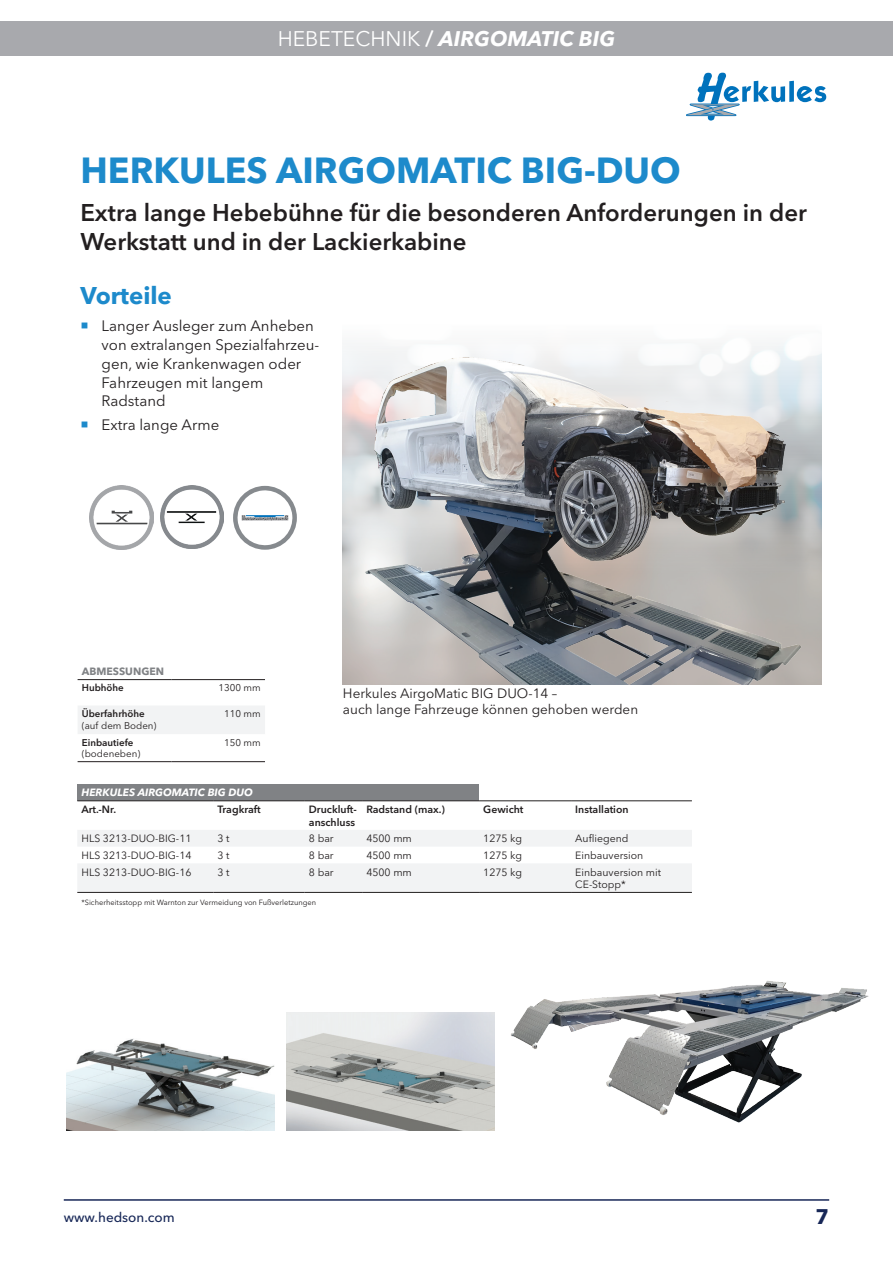
<style>
.page{position:relative;width:893px;height:1263px;background:#fff}
.page>*{position:absolute;margin:0;border:0;box-sizing:border-box;transform-origin:0 0}
.t1{font:700 36px "Avenir Next LT Pro";color:#1d8acb}
.t2{font:600 24px/28.8px "Avenir Next LT Pro";color:#231f20}
.t3{font:700 24px "Avenir Next LT Pro";color:#1d8acb}
.t4{font:italic 700 21px "Avenir Next LT Pro";color:#fff}
.t5{font:700 21px "Avenir Next LT Pro";color:#172757}
.t6{font:15px/18.8px "Avenir Next LT Pro";color:#231f20}
.t7{font:13.5px/16.2px "Avenir Next LT Pro";color:#231f20}
.t8{font:500 13.5px "Avenir Next LT Pro";color:#172757}
.t9{font:10.5px/12.6px "Avenir Next LT Pro";color:#231f20}
.t10{font:600 10.5px/12.6px "Avenir Next LT Pro";color:#231f20}
.t11{font:italic 700 10.5px "Avenir Next LT Pro";color:#fff}
.t12{font:700 10.5px "Avenir Next LT Pro";color:#808285}
.t13{font:9.75px "Avenir Next LT Pro";color:#231f20}
.t14{font:600 9.75px "Avenir Next LT Pro";color:#231f20}
.t15{font:7.5px "Avenir Next LT Pro";color:#231f20}
.s1{font-weight:400;font-style:normal}
.s2{font-weight:600;font-style:normal}
</style>
<div class="page">
<hr style="left:64px;top:1199px;width:765px;height:2px;background:#172757">
<div style="left:0;top:21px;width:893px;height:34px;background:#a8a9ad"></div>
<img style="left:354px;top:337px;width:461px;height:347px">
<img style="left:511px;top:981px;width:358px;height:142px">
<img style="left:67px;top:1038px;width:207px;height:92px">
<img style="left:286px;top:1012px;width:208px;height:118px">
<img style="left:160px;top:485px;width:64px;height:64px">
<svg style="left:233px;top:486px;width:64px;height:64px"></svg>
<img style="left:90px;top:485px;width:64px;height:64px">
<svg style="left:686px;top:73px;width:140px;height:48px"></svg>
<div style="left:77px;top:784px;width:402px;height:17px;background:#808285"></div>
<svg style="left:77px;top:801px;width:615px;height:91px"></svg>
<hr style="left:77px;top:800px;width:136px;height:1px;background:#231f20">
<hr style="left:213px;top:800px;width:92px;height:1px;background:#231f20">
<hr style="left:305px;top:800px;width:57px;height:1px;background:#231f20">
<hr style="left:362px;top:800px;width:117px;height:1px;background:#231f20">
<hr style="left:479px;top:800px;width:92px;height:1px;background:#231f20">
<hr style="left:571px;top:800px;width:121px;height:1px;background:#231f20">
<hr style="left:77px;top:892px;width:136px;height:1px;background:#231f20">
<hr style="left:213px;top:892px;width:92px;height:1px;background:#231f20">
<hr style="left:305px;top:892px;width:57px;height:1px;background:#231f20">
<hr style="left:362px;top:892px;width:117px;height:1px;background:#231f20">
<hr style="left:479px;top:892px;width:92px;height:1px;background:#231f20">
<hr style="left:571px;top:892px;width:121px;height:1px;background:#231f20">
<svg style="left:78px;top:680px;width:187px;height:54px"></svg>
<hr style="left:78px;top:679px;width:93px;height:1px;background:#231f20">
<hr style="left:171px;top:679px;width:94px;height:1px;background:#231f20">
<hr style="left:78px;top:761px;width:93px;height:1px;background:#231f20">
<hr style="left:171px;top:761px;width:94px;height:1px;background:#231f20">
<h3 class="t4" style="left:278px;top:26px;width:339px"><span class="s1">HEBETECHNIK</span> <span class="s2">/</span> AIRGOMATIC BIG</h3>
<h1 class="t1" style="left:80px;top:149px;width:602px">HERKULES AIRGOMATIC BIG-DUO</h1>
<h2 class="t2" style="left:80px;top:198px;width:728px">Extra lange Hebebühne für die besonderen Anforderungen in der<br>Werkstatt und in der Lackierkabine</h2>
<h2 class="t3" style="left:80px;top:281px;width:93px">Vorteile</h2>
<h3 class="t6" style="left:102px;top:317px;width:219px">Langer Ausleger zum Anheben von extralangen Spezialfahrzeu&shy;gen, wie Krankenwagen oder<br>Fahrzeugen mit langem<br>Radstand</h3>
<h3 class="t6" style="left:102px;top:415px;width:119px">Extra lange Arme</h3>
<p class="t12" style="left:82px;top:665px;width:84px">ABMESSUNGEN</p>
<p class="t14" style="left:82px;top:682px;width:44px">Hubhöhe</p>
<p class="t13" style="left:218px;top:682px;width:44px">1300 mm</p>
<p class="t14" style="left:82px;top:708px;width:64px">Überfahrhöhe</p>
<p class="t13" style="left:82px;top:720px;width:76px">(auf dem Boden)</p>
<p class="t13" style="left:224px;top:708px;width:38px">110 mm</p>
<p class="t14" style="left:82px;top:736px;width:53px">Einbautiefe</p>
<p class="t13" style="left:82px;top:748px;width:60px">(bodeneben)</p>
<p class="t13" style="left:224px;top:736px;width:38px">150 mm</p>
<p class="t7" style="left:343px;top:685px;width:297px">Herkules AirgoMatic BIG DUO-14 –<br>auch lange Fahrzeuge können gehoben werden</p>
<p class="t11" style="left:82px;top:786px;width:173px">HERKULES AIRGOMATIC BIG DUO</p>
<p class="t10" style="left:82px;top:803px;width:36px">Art.-Nr.</p>
<p class="t10" style="left:218px;top:803px;width:45px">Tragkraft</p>
<p class="t10" style="left:309px;top:803px;width:49px">Druckluft&shy;anschluss</p>
<p class="t10" style="left:366px;top:803px;width:80px">Radstand (max.)</p>
<p class="t10" style="left:483px;top:803px;width:42px">Gewicht</p>
<p class="t10" style="left:575px;top:803px;width:55px">Installation</p>
<p class="t9" style="left:82px;top:832px;width:111px">HLS 3213-DUO-BIG-11</p>
<p class="t9" style="left:218px;top:832px;width:14px">3 t</p>
<p class="t9" style="left:309px;top:832px;width:26px">8 bar</p>
<p class="t9" style="left:366px;top:832px;width:47px">4500 mm</p>
<p class="t9" style="left:483px;top:832px;width:40px">1275 kg</p>
<p class="t9" style="left:575px;top:832px;width:55px">Aufliegend</p>
<p class="t9" style="left:82px;top:849px;width:111px">HLS 3213-DUO-BIG-14</p>
<p class="t9" style="left:218px;top:849px;width:14px">3 t</p>
<p class="t9" style="left:309px;top:849px;width:26px">8 bar</p>
<p class="t9" style="left:366px;top:849px;width:47px">4500 mm</p>
<p class="t9" style="left:483px;top:849px;width:40px">1275 kg</p>
<p class="t9" style="left:575px;top:849px;width:70px">Einbauversion</p>
<p class="t9" style="left:82px;top:865px;width:111px">HLS 3213-DUO-BIG-16</p>
<p class="t9" style="left:218px;top:865px;width:14px">3 t</p>
<p class="t9" style="left:309px;top:865px;width:26px">8 bar</p>
<p class="t9" style="left:366px;top:865px;width:47px">4500 mm</p>
<p class="t9" style="left:483px;top:865px;width:40px">1275 kg</p>
<p class="t9" style="left:575px;top:865px;width:87px">Einbauversion mit<br>CE-Stopp*</p>
<p class="t15" style="left:82px;top:898px;width:236px">*Sicherheitsstopp mit Warnton zur Vermeidung von Fußverletzungen</p>
<p class="t8" style="left:64px;top:1209px;width:112px">www.hedson.com</p>
<h3 class="t5" style="left:816px;top:1204px;width:15px">7</h3>
</div>
